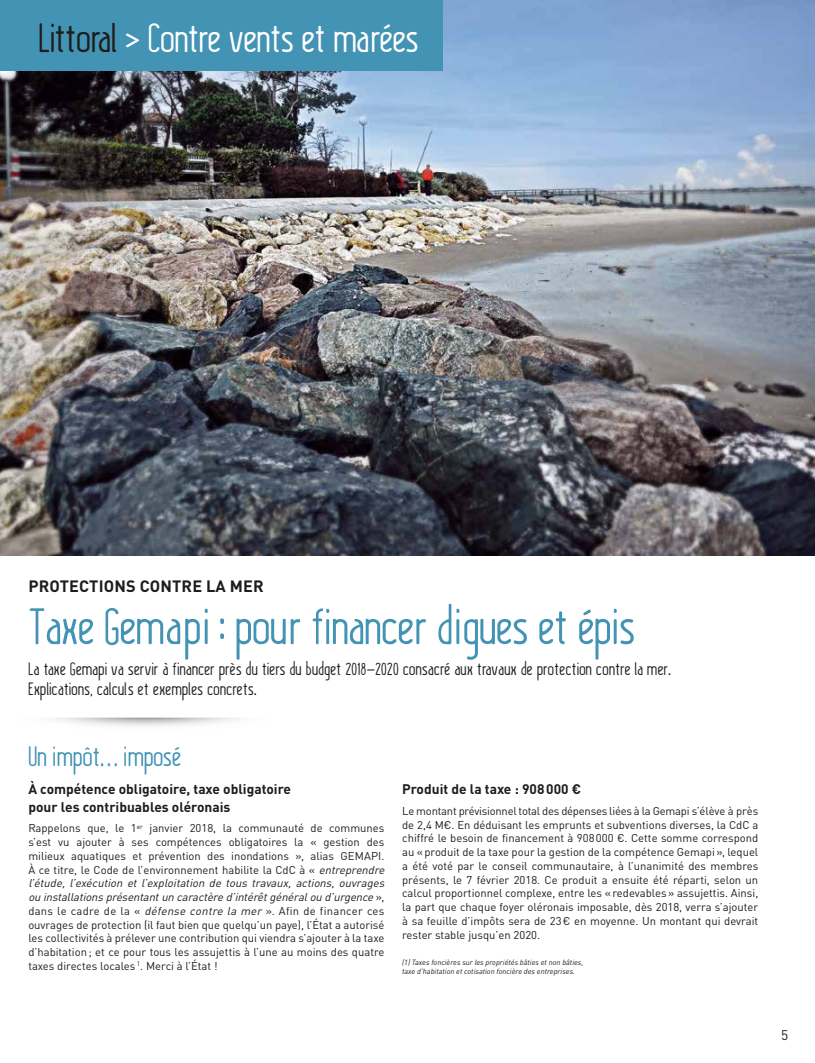
<style>
.page{position:relative;width:815px;height:1063px;background:#fff}
.page>*{position:absolute;margin:0;border:0;box-sizing:border-box;transform-origin:0 0}
.t1{font:50px "Kraftstoff";color:#4393b4}
.t2{font:40px "Kraftstoff";color:#fff}
.t3{font:27.5px "Kraftstoff";letter-spacing:.01em;color:#4393b4}
.t4{font:17.5px/20px "Kraftstoff";letter-spacing:.025em;color:#1d1d1b}
.t5{font:700 16.25px "DINOT";letter-spacing:.01em;color:#1d1d1b}
.t6{font:700 13.75px/17.5px "DINOT";color:#1d1d1b}
.t7{font:13.75px "DINOT";color:#1d1d1b}
.t8{font:11.25px/13.8px "DINOT";color:#1d1d1b}
.t9{font:italic 7.5px/9px "DINOT";color:#1d1d1b}
.s1{color:#1d1d1b}
.s2{font-style:italic}
</style>
<div class="page">
<img style="left:0;top:0;width:815px;height:556px">
<svg style="left:51px;top:718px;width:188px;height:8px"></svg>
<img style="left:0;top:0;width:1px;height:490px">
<div style="left:0;top:0;width:443px;height:71px;background:#4393b4"></div>
<h2 class="t2" style="left:39px;top:13px;width:381px"><span class="s1">Littoral</span> &gt; Contre vents et marées</h2>
<h3 class="t5" style="left:28px;top:576px;width:237px">PROTECTIONS CONTRE LA MER</h3>
<h1 class="t1" style="left:28px;top:595px;width:608px">Taxe Gemapi : pour financer digues et épis</h1>
<h3 class="t4" style="left:28px;top:659px;width:644px">La taxe Gemapi va servir à financer près du tiers du budget 2018-2020 consacré aux travaux de protection contre la mer.<br>Explications, calculs et exemples concrets.</h3>
<h3 class="t3" style="left:28px;top:739px;width:154px">Un impôt… imposé</h3>
<p class="t6" style="left:28px;top:780px;width:264px">À compétence obligatoire, taxe obligatoire pour les contribuables oléronais</p>
<p class="t8" style="left:28px;top:821px;width:361px">Rappelons que, le 1<sup>er</sup> janvier 2018, la communauté de communes s’est vu ajouter à ses compétences obligatoires la « gestion des milieux aquatiques et prévention des inondations », alias GEMAPI.<br>À ce titre, le Code de l’environnement habilite la CdC à « <span class="s2">entreprendre l’étude, l’exécution et l’exploitation de tous travaux, actions, ouvrages ou installationsprésentantun caractère d’intérêtgénéralou d’urgence</span> » , dans le cadre de la « <span class="s2">défense contre la mer</span> ». Afin de financer ces ouvrages de protection (il faut bien que quelqu’un paye), l’État a autorisé les collectivités à prélever une contribution qui viendra s’ajouter à la taxe d’habitation; et ce pour tous les assujettis à l’une au moins des quatre taxes directes locales <sup>1</sup>. Merci à l’État !</p>
<p class="t6" style="left:402px;top:780px;width:181px">Produit de la taxe : 908000 €</p>
<p class="t8" style="left:402px;top:804px;width:358px;text-align:justify">Le montant prévisionnel total des dépenses liées à la Gemapi s’élève à près de 2,4 M€. En déduisant les emprunts et subventions diverses, la CdC a chiffré le besoin de financement à 908000 €. Cette somme correspond au «produit de la taxe pour la gestion de la compétence Gemapi», lequel a été voté par le conseil communautaire, à l’unanimité des membres présents, le 7 février 2018. Ce produit a ensuite été réparti, selon un calcul proportionnel complexe, entre les «redevables» assujettis. Ainsi, la part que chaque foyer oléronais imposable, dès 2018, verra s’ajouter à sa feuille d’impôts sera de 23€ en moyenne. Un montant qui devrait rester stable jusqu’en 2020.</p>
<p class="t9" style="left:402px;top:957px;width:183px">(1) Taxes foncières sur les propriétés bâties et non bâties, taxe d’habitation et cotisation foncière des entreprises.</p>
<p class="t7" style="left:781px;top:1027px;width:9px">5</p>
</div>
